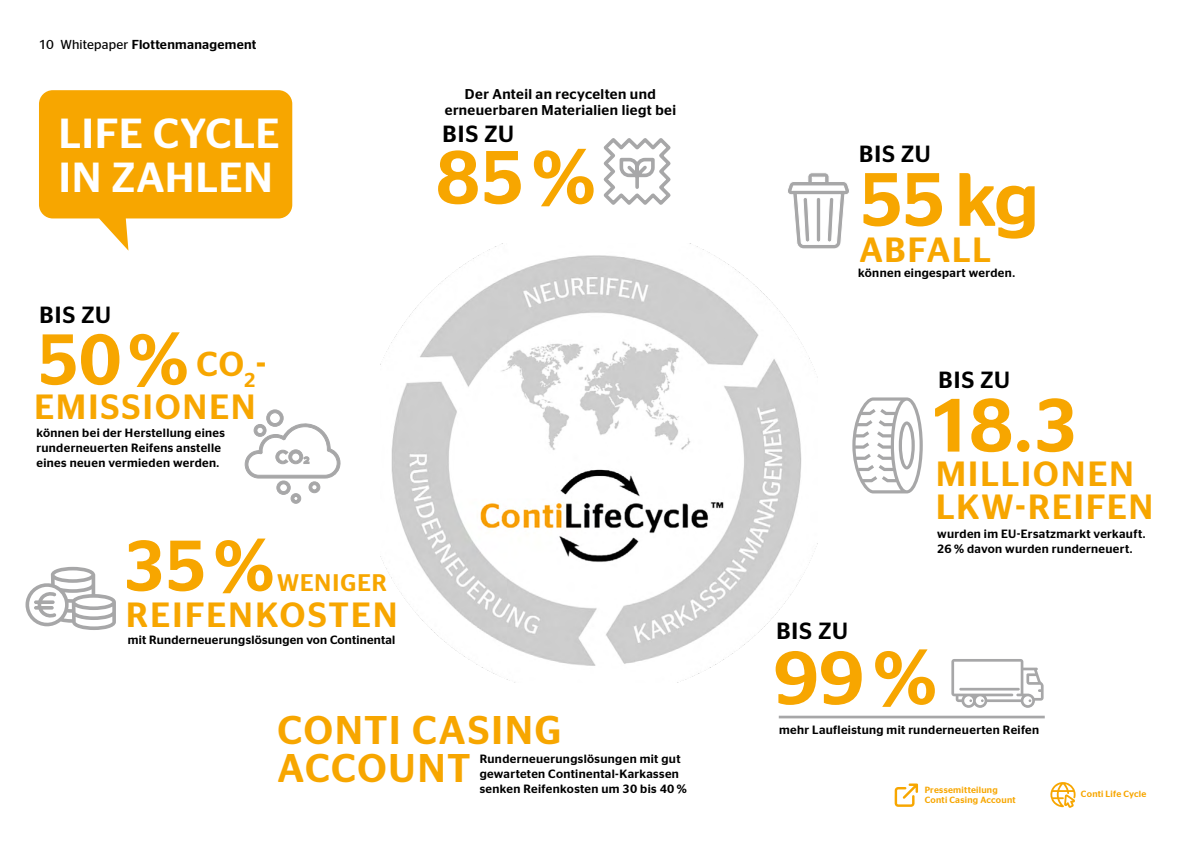
<style>
.page{position:relative;width:1191px;height:842px;background:#fff}
.page>*{position:absolute;margin:0;border:0;box-sizing:border-box;transform-origin:0 0}
.t1{font:500 75.3px "Continental Stag Sans";letter-spacing:-.02em;color:#f7a600}
.t2{font:500 71.7px "Continental Stag Sans";color:#f7a600}
.t3{font:500 42px/44px "Continental Stag Sans";letter-spacing:.025em;color:#fff}
.t4{font:500 40px/38px "Continental Stag Sans";letter-spacing:.05em;color:#f7a600}
.t5{font:500 35px/33px "Continental Stag Sans";letter-spacing:.06em;color:#f7a600}
.t6{font:500 24px "Continental Stag Sans";letter-spacing:.04em;color:#f7a600}
.t7{font:500 23.4px "Continental Stag Sans";letter-spacing:.045em;color:#000}
.t8{font:500 14.2px/15.8px "Continental Stag Sans";letter-spacing:.03em;color:#000;text-align:center}
.t9{font:500 13px "Continental Stag Sans";letter-spacing:.02em;color:#000}
.t10{font:500 12px/15px "Continental Stag Sans";letter-spacing:.03em;color:#000}
.t11{font:500 9px/10px "Continental Stag Sans";letter-spacing:.03em;color:#f7a600}
.s1{font-weight:400}
.s2{font-size:34.5px}
.s3{font-size:20.1px}
</style>
<div class="page">
<img style="left:380px;top:246px;width:437px;height:437px">
<svg style="left:39px;top:90px;width:253px;height:161px;fill:#f7a600"></svg>
<svg style="left:603px;top:138px;width:68px;height:67px"></svg>
<svg style="left:26px;top:567px;width:90px;height:63px"></svg>
<svg style="left:786px;top:173px;width:63px;height:77px"></svg>
<hr style="left:816px;top:197px;width:4px;height:45px;background:#a7a7a8;border-radius:2px">
<div style="left:816px;top:197px;width:5px;height:45px;border:1px solid #fff;border-radius:2px"></div>
<svg style="left:951px;top:659px;width:92px;height:49px"></svg>
<hr style="left:959px;top:688px;width:60px;height:2px;background:#a7a7a8">
<hr style="left:778px;top:716px;width:266px;height:2px;background:#a7a7a8">
<svg style="left:245px;top:409px;width:96px;height:95px"></svg>
<svg style="left:852px;top:397px;width:70px;height:96px"></svg>
<svg style="left:894px;top:783px;width:24px;height:24px"></svg>
<svg style="left:1050px;top:782px;width:25px;height:26px"></svg>
<p class="t9" style="left:39px;top:37px;width:219px"><span class="s1">10 Whitepaper</span> Flottenmanagement</p>
<h3 class="t3" style="left:59px;top:112px;width:222px">LIFE CYCLE<br>IN ZAHLEN</h3>
<h3 class="t7" style="left:39px;top:302px;width:73px">BIS ZU</h3>
<h2 class="t2" style="left:37px;top:318px;width:231px">50% <span class="s2">CO</span><span class="s3">2</span><span class="s2">-</span></h2>
<h3 class="t5" style="left:34px;top:390px;width:222px">EMISSIONEN</h3>
<p class="t10" style="left:36px;top:425px;width:190px">können bei der Herstellung eines runderneuerten Reifens anstelle eines neuen vermieden werden.</p>
<h2 class="t2" style="left:123px;top:524px;width:152px">35%</h2>
<h3 class="t6" style="left:277px;top:569px;width:111px">WENIGER</h3>
<h3 class="t5" style="left:126px;top:599px;width:273px">REIFENKOSTEN</h3>
<p class="t10" style="left:128px;top:633px;width:269px">mit Runderneuerungslösungen von Continental</p>
<p class="t8" style="left:445px;top:86px;width:233px">Der Anteil an recycelten und erneuerbaren Materialien liegt bei</p>
<h3 class="t7" style="left:442px;top:120px;width:73px">BIS ZU</h3>
<h1 class="t1" style="left:435px;top:134px;width:161px">85%</h1>
<h3 class="t4" style="left:278px;top:710px;width:285px">CONTI CASING<br>ACCOUNT</h3>
<p class="t10" style="left:480px;top:751px;width:208px">Runderneuerungslösungen mit gut gewarteten Continental-Karkassen senken Reifenkosten um 30 bis 40 %</p>
<h3 class="t7" style="left:859px;top:140px;width:73px">BIS ZU</h3>
<h1 class="t1" style="left:859px;top:156px;width:181px">55kg</h1>
<h3 class="t5" style="left:859px;top:233px;width:133px">ABFALL</h3>
<p class="t10" style="left:858px;top:265px;width:158px">können eingespart werden.</p>
<h3 class="t7" style="left:938px;top:366px;width:73px">BIS ZU</h3>
<h1 class="t1" style="left:928px;top:382px;width:152px">18.3</h1>
<h3 class="t5" style="left:936px;top:457px;width:219px">MILLIONEN<br>LKW-REIFEN</h3>
<p class="t10" style="left:937px;top:526px;width:210px">wurden im EU-Ersatzmarkt verkauft.<br>26 % davon wurden runderneuert.</p>
<h3 class="t7" style="left:776px;top:617px;width:73px">BIS ZU</h3>
<h1 class="t1" style="left:773px;top:635px;width:164px">99%</h1>
<p class="t10" style="left:779px;top:722px;width:262px">mehr Laufleistung mit runderneuerten Reifen</p>
<p class="t11" style="left:924px;top:785px;width:92px">Pressemitteilung<br>Conti Casing Account</p>
<p class="t11" style="left:1081px;top:789px;width:67px">Conti Life Cycle</p>
</div>
